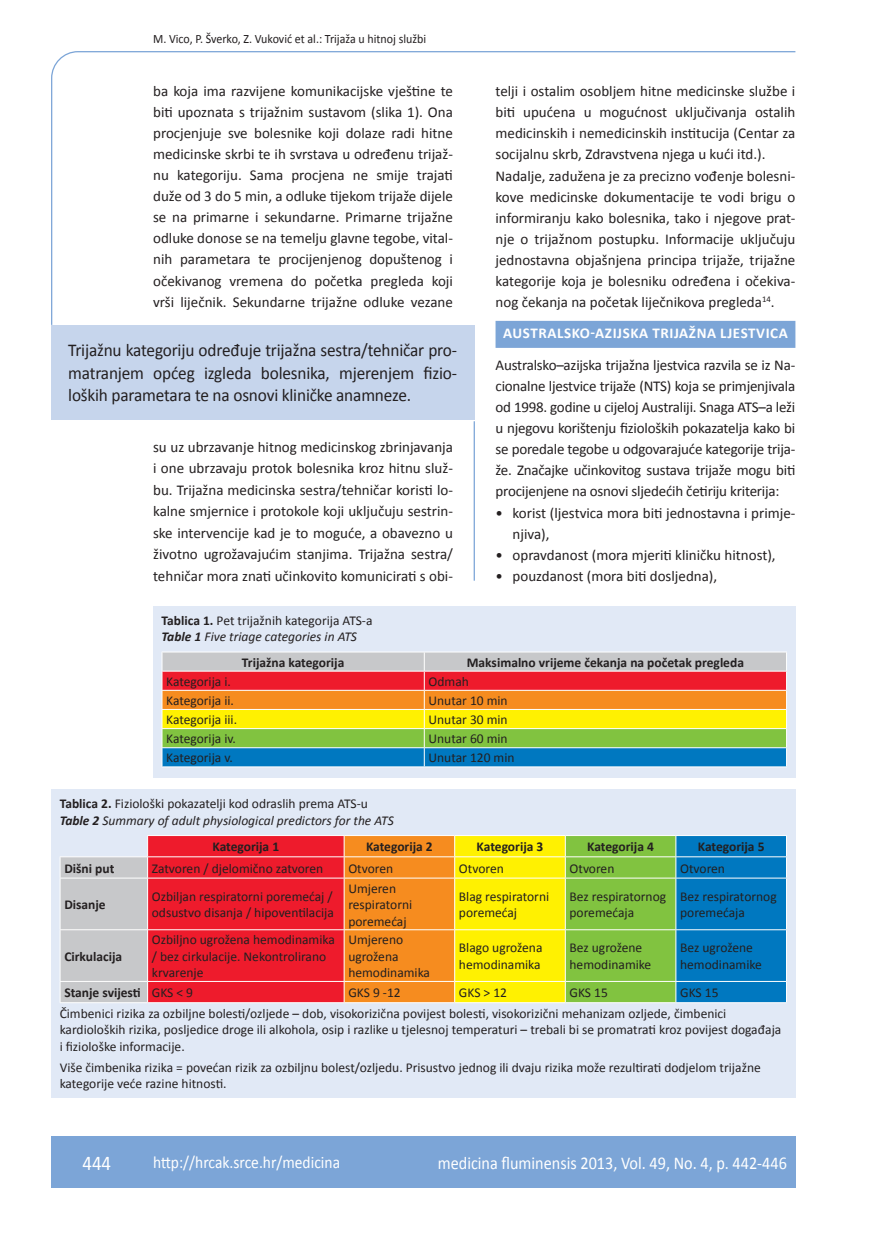
<style>
.page{position:relative;width:872px;height:1234px;background:#fff}
.page>*{position:absolute;margin:0;border:0;box-sizing:border-box;transform-origin:0 0}
.t1{font:21px "Calibri";color:#fff;scale:.9 1}
.t2{font:18px/22.5px "Calibri";letter-spacing:-.01em;color:#231f20;text-align:justify;scale:.96 1}
.t3{font:18px "Calibri";color:#fff;scale:.9 1}
.t4{font:17.25px "Calibri";color:#fff;scale:.9 1}
.t5{font:15px/21px "Calibri";color:#231f20;text-align:justify}
.t6{font:700 15px "Calibri";letter-spacing:.04em;color:#fff}
.t7{font:13.5px/16.5px "Calibri";color:#231f20}
.t8{font:700 13.5px "Calibri";color:#231f20}
.t9{font:italic 13.5px/16.5px "Calibri";color:#231f20}
.t10{font:12.75px "Calibri";color:#231f20;scale:.94 1}
.s1{font-weight:700}
.s2{font-weight:700;font-style:italic}
.s3{font-style:italic}
.s4{font-weight:700;font-style:normal}
.s5{font-style:normal}
.s6{font-weight:400}
</style>
<div class="page">
<svg style="left:51px;top:51px;width:745px;height:275px"></svg>
<hr style="left:473px;top:421px;width:2px;height:159px;background:#7ca5d7">
<div style="left:51px;top:1135px;width:744px;height:51px;background:#7ca5d7"></div>
<div style="left:495px;top:321px;width:300px;height:27px;background:#7ca5d7"></div>
<div style="left:51px;top:325px;width:423px;height:95px;background:#c6d5ec"></div>
<div style="left:153px;top:606px;width:642px;height:171px;background:#e1e9f6"></div>
<hr style="left:162px;top:651px;width:262px;height:1px;background:#fff">
<hr style="left:424px;top:651px;width:363px;height:1px;background:#fff">
<svg style="left:162px;top:652px;width:625px;height:114px;background:#b69f61"></svg>
<hr style="left:162px;top:766px;width:262px;height:1px;background:#fff">
<hr style="left:424px;top:766px;width:363px;height:1px;background:#fff">
<div style="left:51px;top:789px;width:744px;height:308px;background:#e1e9f6"></div>
<svg style="left:60px;top:835px;width:727px;height:167px;background:#bb8e57"></svg>
<hr style="left:60px;top:1002px;width:88px;height:1px;background:#fff">
<hr style="left:148px;top:1002px;width:196px;height:1px;background:#fff">
<hr style="left:344px;top:1002px;width:111px;height:1px;background:#fff">
<hr style="left:455px;top:1002px;width:110px;height:1px;background:#fff">
<hr style="left:565px;top:1002px;width:111px;height:1px;background:#fff">
<hr style="left:676px;top:1002px;width:111px;height:1px;background:#fff">
<p class="t10" style="left:153px;top:30px;width:292px">M. Vico, P. Šverko, Z. Vuković et al.: Trijaža u hitnoj službi</p>
<p class="t5" style="left:153px;top:80px;width:301px">ba koja ima razvijene komunikacijske vještine te biti upoznata s trijažnim sustavom (slika 1). Ona procjenjuje sve bolesnike koji dolaze radi hitne medicinske skrbi te ih svrstava u određenu trijaž&shy;nu kategoriju. Sama procjena ne smije trajati duže od 3 do 5 min, a odluke tijekom trijaže dijele se na primarne i sekundarne. Primarne trijažne odluke donose se na temelju glavne tegobe, vital&shy;nih parametara te procijenjenog dopuštenog i očekivanog vremena do početka pregleda koji vrši liječnik. Sekundarne trijažne odluke vezane</p>
<p class="t5" style="left:495px;top:80px;width:301px;text-align:left">telji i ostalim osobljem hitne medicinske službe i biti upućena u mogućnost uključivanja ostalih medicinskih i nemedicinskih institucija (Centar za socijalnu skrb, Zdravstvena njega u kući itd.).<br>Nadalje, zadužena je za precizno vođenje bolesni&shy;kove medicinske dokumentacije te vodi brigu o informiranju kako bolesnika, tako i njegove prat&shy;nje o trijažnom postupku. Informacije uključuju jednostavna objašnjena principa trijaže, trijažne kategorije koja je bolesniku određena i očekiva&shy;nog čekanja na početak liječnikova pregleda<sup>14</sup>.</p>
<p class="t6" style="left:503px;top:324px;width:286px">AUSTRALSKO-AZIJSKA TRIJAŽNA LJESTVICA</p>
<p class="t5" style="left:495px;top:354px;width:301px">Australsko–azijska trijažna ljestvica razvila se iz Na&shy;cionalne ljestvice trijaže (NTS) koja se primjenjivala od 1998. godine u cijeloj Australiji. Snaga ATS–a leži u njegovu korištenju fizioloških pokazatelja kako bi se poredale tegobe u odgovarajuće kategorije trija&shy;že. Značajke učinkovitog sustava trijaže mogu biti procijenjene na osnovi sljedećih četiriju kriterija:</p>
<p class="t5" style="left:512px;top:501px;width:284px;text-indent:-17px">• korist (ljestvica mora biti jednostavna i primje&shy;njiva),</p>
<p class="t5" style="left:495px;top:543px;width:282px">• opravdanost (mora mjeriti kliničku hitnost),</p>
<p class="t5" style="left:495px;top:564px;width:223px">• pouzdanost (mora biti dosljedna),</p>
<p class="t2" style="left:68px;top:338px;width:407px">Trijažnu kategoriju određuje trijažna sestra/tehničar pro&shy;matranjem općeg izgleda bolesnika, mjerenjem fizio&shy;loških parametara te na osnovi kliničke anamneze.</p>
<p class="t5" style="left:153px;top:435px;width:301px;line-height:21.5px">su uz ubrzavanje hitnog medicinskog zbrinjavanja i one ubrzavaju protok bolesnika kroz hitnu služ&shy;bu. Trijažna medicinska sestra/tehničar koristi lo&shy;kalne smjernice i protokole koji uključuju sestrin&shy;ske intervencije kad je to moguće, a obavezno u životno ugrožavajućim stanjima. Trijažna sestra/ tehničar mora znati učinkovito komunicirati s obi-</p>
<p class="t7" style="left:162px;top:611px;width:212px"><span class="s1">Tablica 1.</span> Pet trijažnih kategorija ATS-a<br><span class="s2">Table 1</span> <span class="s3">Five triage categories in ATS</span></p>
<p class="t8" style="left:242px;top:653px;width:104px">Trijažna kategorija</p>
<p class="t8" style="left:467px;top:653px;width:279px">Maksimalno vrijeme čekanja na početak pregleda</p>
<p class="t7" style="left:166px;top:672px;width:66px">Kategorija i.</p>
<p class="t7" style="left:428px;top:672px;width:42px">Odmah</p>
<p class="t7" style="left:166px;top:691px;width:69px">Kategorija ii.</p>
<p class="t7" style="left:428px;top:691px;width:81px">Unutar 10 min</p>
<p class="t7" style="left:166px;top:710px;width:72px">Kategorija iii.</p>
<p class="t7" style="left:428px;top:710px;width:81px">Unutar 30 min</p>
<p class="t7" style="left:166px;top:729px;width:71px">Kategorija iv.</p>
<p class="t7" style="left:428px;top:729px;width:81px">Unutar 60 min</p>
<p class="t7" style="left:166px;top:748px;width:68px">Kategorija v.</p>
<p class="t7" style="left:428px;top:748px;width:87px">Unutar 120 min</p>
<p class="t9" style="left:60px;top:794px;width:335px"><span class="s4">Tablica 2.</span> <span class="s5">Fiziološki pokazatelji kod odraslih prema ATS-u<br></span><span class="s1">Table 2</span> Summary of adult physiological predictors for the ATS</p>
<p class="t8" style="left:212px;top:838px;width:68px">Kategorija 1</p>
<p class="t8" style="left:366px;top:838px;width:68px">Kategorija 2</p>
<p class="t8" style="left:476px;top:838px;width:68px">Kategorija 3</p>
<p class="t8" style="left:587px;top:838px;width:68px">Kategorija 4</p>
<p class="t8" style="left:698px;top:838px;width:68px">Kategorija 5</p>
<p class="t8" style="left:64px;top:859px;width:52px">Dišni put</p>
<p class="t7" style="left:152px;top:859px;width:173px">Zatvoren / djelomično zatvoren</p>
<p class="t7" style="left:348px;top:859px;width:46px">Otvoren</p>
<p class="t7" style="left:459px;top:859px;width:46px">Otvoren</p>
<p class="t7" style="left:569px;top:859px;width:46px">Otvoren</p>
<p class="t7" style="left:680px;top:859px;width:46px">Otvoren</p>
<p class="t8" style="left:64px;top:895px;width:43px">Disanje</p>
<p class="t7" style="left:152px;top:887px;width:183px">Ozbiljan respiratorni poremećaj / odsustvo disanja / hipoventilacija</p>
<p class="t7" style="left:348px;top:878px;width:65px">Umjeren respiratorni poremećaj</p>
<p class="t7" style="left:459px;top:887px;width:92px">Blag respiratorni poremećaj</p>
<p class="t7" style="left:569px;top:887px;width:98px">Bez respiratornog poremećaja</p>
<p class="t7" style="left:680px;top:887px;width:98px">Bez respiratornog poremećaja</p>
<p class="t8" style="left:64px;top:947px;width:59px">Cirkulacija</p>
<p class="t7" style="left:152px;top:930px;width:184px">Ozbiljno ugrožena hemodinamika / bez cirkulacije. Nekontrolirano krvarenje</p>
<p class="t7" style="left:348px;top:930px;width:83px">Umjereno ugrožena hemodinamika</p>
<p class="t7" style="left:459px;top:938px;width:85px">Blago ugrožena hemodinamika</p>
<p class="t7" style="left:569px;top:938px;width:83px">Bez ugrožene hemodinamike</p>
<p class="t7" style="left:680px;top:938px;width:83px">Bez ugrožene hemodinamike</p>
<p class="t8" style="left:64px;top:984px;width:130px">Stanje svijesti <span class="s6">GKS &lt; 9</span></p>
<p class="t7" style="left:348px;top:983px;width:54px">GKS 9 -12</p>
<p class="t7" style="left:459px;top:983px;width:50px">GKS &gt; 12</p>
<p class="t7" style="left:569px;top:983px;width:40px">GKS 15</p>
<p class="t7" style="left:60px;top:981px;width:668px;line-height:20.7px;text-indent:620px">GKS 15<br>Čimbenici rizika za ozbiljne bolesti/ozljede – dob, visokorizična povijest bolesti, visokorizični mehanizam ozljede, čimbenici</p>
<p class="t7" style="left:60px;top:1020px;width:723px">kardioloških rizika, posljedice droge ili alkohola, osip i razlike u tjelesnoj temperaturi – trebali bi se promatrati kroz povijest događaja i fiziološke informacije.</p>
<p class="t7" style="left:60px;top:1057px;width:702px">Više čimbenika rizika = povećan rizik za ozbiljnu bolest/ozljedu. Prisustvo jednog ili dvaju rizika može rezultirati dodjelom trijažne kategorije veće razine hitnosti.</p>
<h1 class="t1" style="left:82px;top:1149px;width:33px">444</h1>
<p class="t4" style="left:153px;top:1150px;width:209px">http://hrcak.srce.hr/medicina</p>
<p class="t3" style="left:438px;top:1151px;width:389px">medicina fluminensis 2013, Vol. 49, No. 4, p. 442-446</p>
</div>
